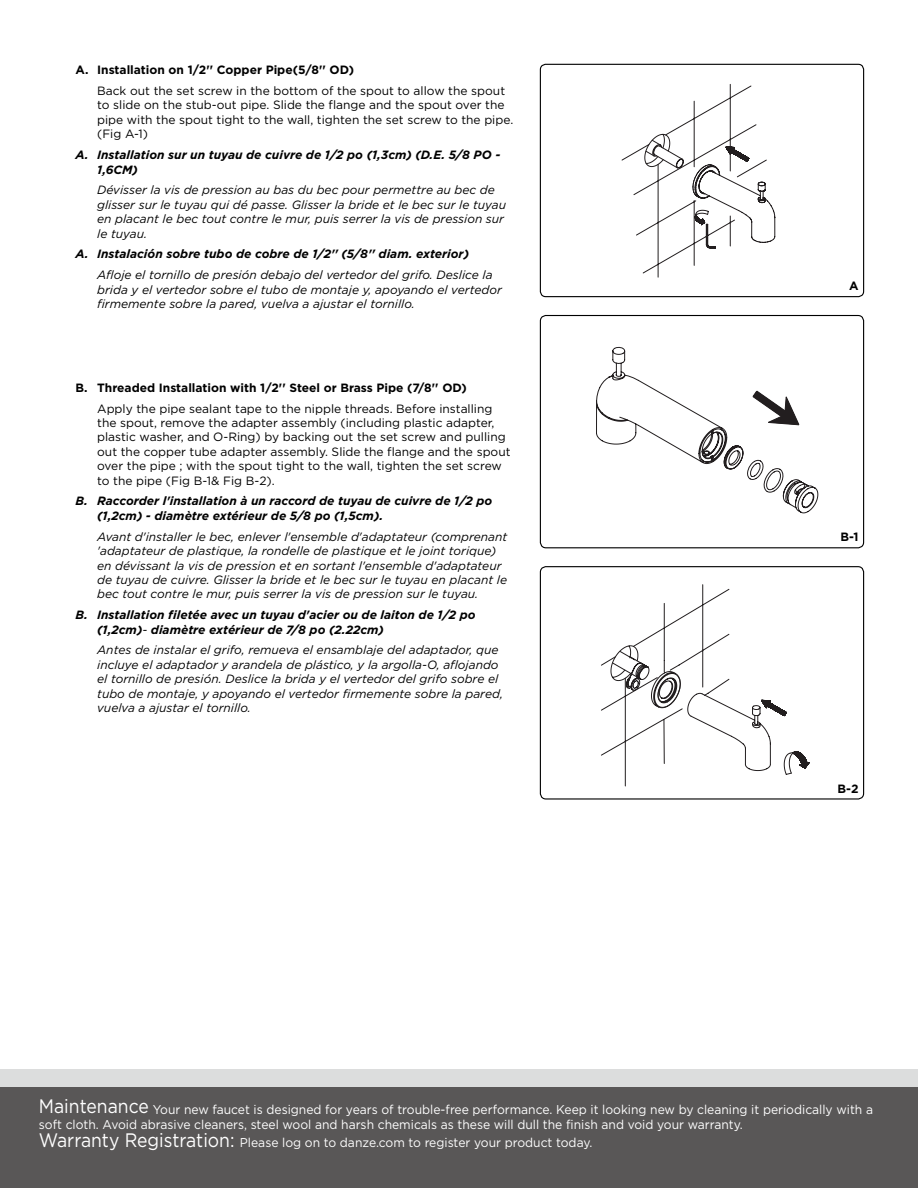
<style>
.page{position:relative;width:918px;height:1188px;background:#fff}
.page>*{position:absolute;margin:0;border:0;box-sizing:border-box;transform-origin:0 0}
.t1{font:12.75px/14.5px "Gotham";color:#fff;scale:.95 1}
.t2{font:italic 12px/14.4px "Gotham";color:#000}
.t3{font:12px/14.4px "Gotham";color:#000}
.t4{font:italic 700 12px/14.4px "Gotham";color:#000}
.t5{font:700 12px "Gotham";color:#000}
.s1{font-weight:400}
.s2{font-size:19.5px}
</style>
<div class="page">
<div style="left:0;top:1070px;width:918px;height:118px;background:#dcdddd"></div>
<div style="left:0;top:1087px;width:918px;height:101px;background:#595757"></div>
<svg style="left:621px;top:84px;width:154px;height:194px"></svg>
<div style="left:540px;top:64px;width:324px;height:233px;border:1px solid #000;border-radius:5px"></div>
<svg style="left:596px;top:347px;width:222px;height:166px"></svg>
<div style="left:540px;top:315px;width:324px;height:233px;border:1px solid #000;border-radius:6px"></div>
<svg style="left:601px;top:584px;width:209px;height:202px"></svg>
<div style="left:540px;top:566px;width:324px;height:234px;border:1px solid #000;border-radius:6px"></div>
<p class="t5" style="left:76px;top:62px;width:280px">A. Installation on 1/2'' Copper Pipe(5/8'' OD)</p>
<p class="t3" style="left:97px;top:83px;width:418px">Back out the set screw in the bottom of the spout to allow the spout to slide on the stub-out pipe. Slide the flange and the spout over the pipe with the spout tight to the wall, tighten the set screw to the pipe. (Fig A-1)</p>
<p class="t4" style="left:97px;top:148px;width:405px;text-indent:-22px">A. Installation sur un tuyau de cuivre de 1/2 po (1,3cm) (D.E. 5/8 PO -<br>1,6CM)</p>
<p class="t2" style="left:97px;top:183px;width:410px">Dévisser la vis de pression au bas du bec pour permettre au bec de glisser sur le tuyau qui dé passe. Glisser la bride et le bec sur le tuyau en placant le bec tout contre le mur, puis serrer la vis de pression sur le tuyau.</p>
<p class="t4" style="left:76px;top:247px;width:395px">A. Instalación sobre tubo de cobre de 1/2'' (5/8'' diam. exterior)</p>
<p class="t2" style="left:97px;top:268px;width:406px">Afloje el tornillo de presión debajo del vertedor del grifo. Deslice la brida y el vertedor sobre el tubo de montaje y, apoyando el vertedor firmemente sobre la pared, vuelva a ajustar el tornillo.</p>
<p class="t5" style="left:76px;top:379px;width:393px">B. Threaded Installation with 1/2'' Steel or Brass Pipe (7/8'' OD)</p>
<p class="t3" style="left:97px;top:401px;width:415px">Apply the pipe sealant tape to the nipple threads. Before installing the spout, remove the adapter assembly (including plastic adapter, plastic washer, and O-Ring) by backing out the set screw and pulling out the copper tube adapter assembly. Slide the flange and the spout over the pipe ; with the spout tight to the wall, tighten the set screw to the pipe (Fig B-1&amp; Fig B-2).</p>
<p class="t4" style="left:97px;top:494px;width:397px;text-indent:-22px">B. Raccorder l'installation à un raccord de tuyau de cuivre de 1/2 po (1,2cm) - diamètre extérieur de 5/8 po (1,5cm).</p>
<p class="t2" style="left:97px;top:529px;width:412px">Avant d'installer le bec, enlever l'ensemble d'adaptateur (comprenant 'adaptateur de plastique, la rondelle de plastique et le joint torique) en dévissant la vis de pression et en sortant l'ensemble d'adaptateur de tuyau de cuivre. Glisser la bride et le bec sur le tuyau en placant le bec tout contre le mur, puis serrer la vis de pression sur le tuyau.</p>
<p class="t4" style="left:97px;top:608px;width:380px;text-indent:-22px">B. Installation filetée avec un tuyau d'acier ou de laiton de 1/2 po (1,2cm)<span class="s1">-</span> diamètre extérieur de 7/8 po (2.22cm)</p>
<p class="t2" style="left:97px;top:643px;width:407px">Antes de instalar el grifo, remueva el ensamblaje del adaptador, que incluye el adaptador y arandela de plástico, y la argolla-O, aflojando el tornillo de presión. Deslice la brida y el vertedor del grifo sobre el tubo de montaje, y apoyando el vertedor firmemente sobre la pared, vuelva a ajustar el tornillo.</p>
<p class="t5" style="left:849px;top:278px;width:11px">A</p>
<p class="t5" style="left:840px;top:529px;width:20px">B-1</p>
<p class="t5" style="left:838px;top:780px;width:23px">B-2</p>
<p class="t1" style="left:39px;top:1102px;width:880px"><span class="s2">Maintenance</span> Your new faucet is designed for years of trouble-free performance. Keep it looking new by cleaning it periodically with a soft cloth. Avoid abrasive cleaners, steel wool and harsh chemicals as these will dull the finish and void your warranty.</p>
<p class="t1" style="left:39px;top:1135px;width:584px"><span class="s2">Warranty Registration:</span> Please log on to danze.com to register your product today.</p>
</div>
